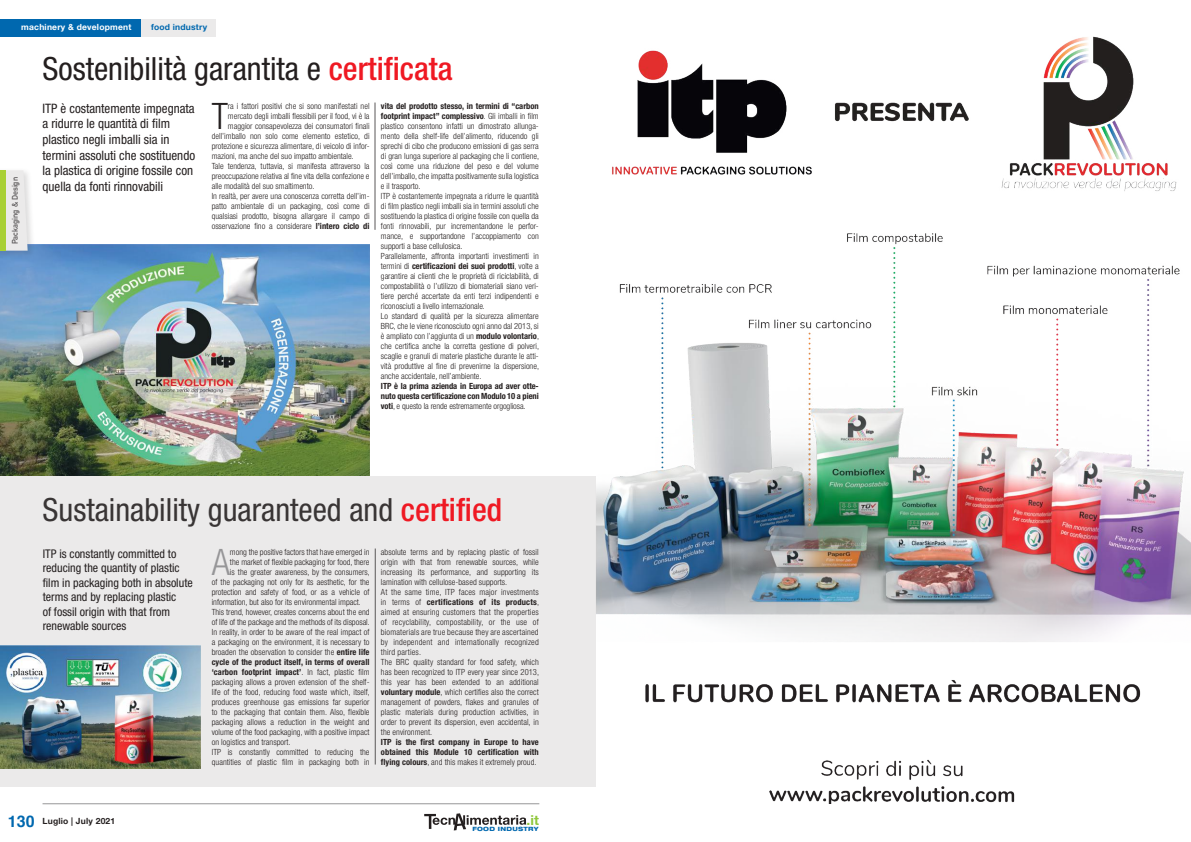
<style>
.page{position:relative;width:1191px;height:842px;background:#fff}
.page>*{position:absolute;margin:0;border:0;box-sizing:border-box;transform-origin:0 0}
.t1{font:300 condensed 36.5px "Helvetica Neue";color:#241f1f}
.t2{font:300 condensed 36.5px "Helvetica Neue";color:#969698}
.t3{font:condensed 32px "Helvetica Neue";color:#393535}
.t4{font:condensed 32px "Helvetica Neue";color:#241f1f}
.t5{font:700 13.7px "Helvetica Neue";color:#90c73d}
.t6{font:condensed 13px/15.6px "Helvetica Neue";color:#241f1f}
.t7{font:condensed 12px/14.4px "Helvetica Neue";color:#241f1f}
.t8{font:300 condensed 8.5px/10px "Helvetica Neue";color:#241f1f}
.t9{font:700 condensed 8.5px/10px "Helvetica Neue";letter-spacing:.005em;color:#241f1f;text-align:justify}
.t10{font:700 8.5px "Helvetica 75";letter-spacing:.025em;color:#fff}
.t11{font:700 8.5px "Helvetica 75";letter-spacing:.025em;color:#241f1f}
.t12{font:700 8.5px "Helvetica 75";letter-spacing:.025em;color:#0068af}
.t13{font:700 8px "DIN Alternate";color:#5a5758}
.t14{font:800 expanded 5.8px "Helvetica Neue";letter-spacing:.05em;color:#0068af}
.s1{font-weight:500;color:#ef1923}
.s2{font-weight:700}
.s3{font-weight:300}
.s4{font-family:"Helvetica";font-size:16px;color:#0068af}
</style>
<div class="page">
<div style="left:0;top:476px;width:595px;height:311px;background:#ebeaea"></div>
<hr style="left:375px;top:548px;width:1px;height:216px;background:#5a5758">
<hr style="left:375px;top:103px;width:1px;height:127px;background:#5a5758">
<img style="left:0;top:646px;width:200px;height:122px">
<img style="left:0;top:244px;width:369px;height:232px">
<img style="left:595px;top:36px;width:596px;height:607px">
<img style="left:595px;top:666px;width:546px;height:45px">
<img style="left:595px;top:758px;width:420px;height:45px">
<div style="left:0;top:19px;width:144px;height:17px;background:#0068af"></div>
<div style="left:142px;top:19px;width:74px;height:17px;background:#ebeaea"></div>
<hr style="left:43px;top:803px;width:496px;height:1px;background:#969698">
<svg style="left:424px;top:813px;width:102px;height:17px"></svg>
<div style="left:0;top:168px;width:36px;height:91px;background:#241f1f;opacity:.16"></div>
<div style="left:6px;top:170px;width:22px;height:81px;background:#ebeaea"></div>
<div style="left:0;top:170px;width:6px;height:81px;background:#a9d035"></div>
<p class="t10" style="left:21px;top:22px;width:112px">machinery &amp; development</p>
<p class="t12" style="left:151px;top:22px;width:58px">food industry</p>
<p class="t13" style="left:9px;top:244px;width:69px;rotate:-90deg">Packaging &amp; Design</p>
<h2 class="t4" style="left:43px;top:50px;width:411px">Sostenibilità garantita e <span class="s1">certificata</span></h2>
<h1 class="t1" style="left:212px;top:95px;width:18px">T</h1>
<p class="t8" style="left:228px;top:101px;width:143px">ra i fattori positivi che si sono manifestati nel</p>
<p class="t8" style="left:381px;top:101px;width:160px"><span class="s2">vita del prodotto stesso, in termini di “carbon footprint impact” complessivo</span>. Gli imballi in film plastico consentono infatti un dimostrato allunga&shy;mento della shelf-life dell’alimento, riducendo gli sprechi di cibo che producono emissioni di gas serra di gran lunga superiore al packaging che li contiene, così come una riduzione del peso e del volume dell’imballo, che impatta positivamente sulla logistica e il trasporto.<br>ITP è costantemente impegnata a ridurre le quantità di film plastico negli imballi sia in termini assoluti che sostituendo la plastica di origine fossile con quella da fonti rinnovabili, pur incrementandone le perfor&shy;mance, e supportandone l’accoppiamento con supporti a base cellulosica.<br>Parallelamente, affronta importanti investimenti in termini di <span class="s2">certificazioni dei suoi prodotti</span>, volte a garantire ai clienti che le proprietà di riciclabilità, di compostabilità o l’utilizzo di biomateriali siano veri&shy;tiere perché accertate da enti terzi indipendenti e riconosciuti a livello internazionale.<br>Lo standard di qualità per la sicurezza alimentare BRC, che le viene riconosciuto ogni anno dal 2013, si è ampliato con l’aggiunta di un <span class="s2">modulo volontario</span>, che certifica anche la corretta gestione di polveri, scaglie e granuli di materie plastiche durante le atti&shy;vità produttive al fine di prevenirne la dispersione, anche accidentale, nell’ambiente.</p>
<p class="t9" style="left:381px;top:381px;width:159px">ITP è la prima azienda in Europa ad aver otte&shy;nuto questa certificazione con Modulo 10 a pieni voti<span class="s3">, e questo la rende estremamente orgogliosa.</span></p>
<h3 class="t6" style="left:43px;top:100px;width:154px">ITP è costantemente impegnata a ridurre le quantità di film plastico negli imballi sia in termini assoluti che sostituendo la plastica di origine fossile con quella da fonti rinnovabili</h3>
<p class="t8" style="left:228px;top:111px;width:143px">mercato degli imballi flessibili per il food, vi è la</p>
<p class="t8" style="left:228px;top:121px;width:143px">maggior consapevolezza dei consumatori finali</p>
<p class="t8" style="left:212px;top:131px;width:159px">dell’imballo non solo come elemento estetico, di</p>
<p class="t8" style="left:212px;top:141px;width:159px">protezione e sicurezza alimentare, di veicolo di infor-</p>
<p class="t8" style="left:212px;top:151px;width:143px">mazioni, ma anche del suo impatto ambientale.</p>
<p class="t8" style="left:212px;top:161px;width:159px">Tale tendenza, tuttavia, si manifesta attraverso la</p>
<p class="t8" style="left:212px;top:171px;width:159px">preoccupazione relativa al fine vita della confezione e</p>
<p class="t8" style="left:212px;top:181px;width:104px">alle modalità del suo smaltimento.</p>
<p class="t8" style="left:212px;top:191px;width:159px">In realtà, per avere una conoscenza corretta dell’im-</p>
<p class="t8" style="left:212px;top:201px;width:159px">patto ambientale di un packaging, così come di</p>
<p class="t8" style="left:212px;top:211px;width:159px">qualsiasi prodotto, bisogna allargare il campo di</p>
<p class="t8" style="left:212px;top:221px;width:159px">osservazione fino a considerare <span class="s2">l’intero ciclo di</span></p>
<h2 class="t3" style="left:43px;top:491px;width:461px">Sustainability guaranteed and <span class="s1">certified</span></h2>
<h1 class="t2" style="left:212px;top:541px;width:20px">A</h1>
<p class="t8" style="left:230px;top:547px;width:141px">mong the positive factors that have emerged in</p>
<p class="t8" style="left:381px;top:547px;width:160px">absolute terms and by replacing plastic of fossil origin with that from renewable sources, while increasing its performance, and supporting its lamination with cellulose-based supports.<br>At the same time, ITP faces major investments in terms of <span class="s2">certifications of its products</span>, aimed at ensuring customers that the properties of recyclability, compostability, or the use of biomaterials are true because they are ascertained by independent and internationally recognized third parties.<br>The BRC quality standard for food safety, which has been recognized to ITP every year since 2013, this year has been extended to an additional <span class="s2">voluntary module</span>, which certifies also the correct management of powders, flakes and granules of plastic materials during production activities, in order to prevent its dispersion, even accidental, in the environment.</p>
<p class="t9" style="left:381px;top:737px;width:159px">ITP is the first company in Europe to have obtained this Module 10 certification with flying colours<span class="s3">, and this makes it extremely proud.</span></p>
<h3 class="t7" style="left:43px;top:546px;width:152px">ITP is constantly committed to reducing the quantity of plastic film in packaging both in absolute terms and by replacing plastic<br>of fossil origin with that from renewable sources</h3>
<p class="t8" style="left:230px;top:557px;width:141px">the market of flexible packaging for food, there</p>
<p class="t8" style="left:230px;top:567px;width:141px">is the greater awareness, by the consumers,</p>
<p class="t8" style="left:212px;top:577px;width:159px">of the packaging not only for its aesthetic, for the</p>
<p class="t8" style="left:212px;top:587px;width:159px">protection and safety of food, or as a vehicle of</p>
<p class="t8" style="left:212px;top:597px;width:151px">information, but also for its environmental impact.</p>
<p class="t8" style="left:212px;top:607px;width:159px">This trend, however, creates concerns about the end</p>
<p class="t8" style="left:212px;top:617px;width:160px">of life of the package and the methods of its disposal.</p>
<p class="t8" style="left:212px;top:627px;width:159px">In reality, in order to be aware of the real impact of</p>
<p class="t8" style="left:212px;top:637px;width:159px">a packaging on the environment, it is necessary to</p>
<p class="t8" style="left:212px;top:647px;width:159px">broaden the observation to consider the <span class="s2">entire life</span></p>
<p class="t9" style="left:212px;top:657px;width:159px">cycle of the product itself, in terms of overall</p>
<p class="t9" style="left:212px;top:667px;width:159px">‘carbon footprint impact’<span class="s3">. In fact, plastic film</span></p>
<p class="t8" style="left:212px;top:677px;width:159px">packaging allows a proven extension of the shelf-</p>
<p class="t8" style="left:212px;top:687px;width:160px">life of the food, reducing food waste which, itself,</p>
<p class="t8" style="left:212px;top:697px;width:159px">produces greenhouse gas emissions far superior</p>
<p class="t8" style="left:212px;top:707px;width:159px">to the packaging that contain them. Also, flexible</p>
<p class="t8" style="left:212px;top:717px;width:159px">packaging allows a reduction in the weight and</p>
<p class="t8" style="left:212px;top:727px;width:159px">volume of the food packaging, with a positive impact</p>
<p class="t8" style="left:212px;top:737px;width:80px">on logistics and transport.</p>
<p class="t8" style="left:212px;top:747px;width:159px">ITP is constantly committed to reducing the</p>
<p class="t8" style="left:212px;top:757px;width:159px">quantities of plastic film in packaging both in</p>
<p class="t11" style="left:8px;top:816px;width:109px"><span class="s4">130</span> Luglio | July 2021</p>
<h3 class="t5" style="left:526px;top:809px;width:14px">.it</h3>
<p class="t14" style="left:472px;top:825px;width:68px">FOOD INDUSTRY</p>
</div>
